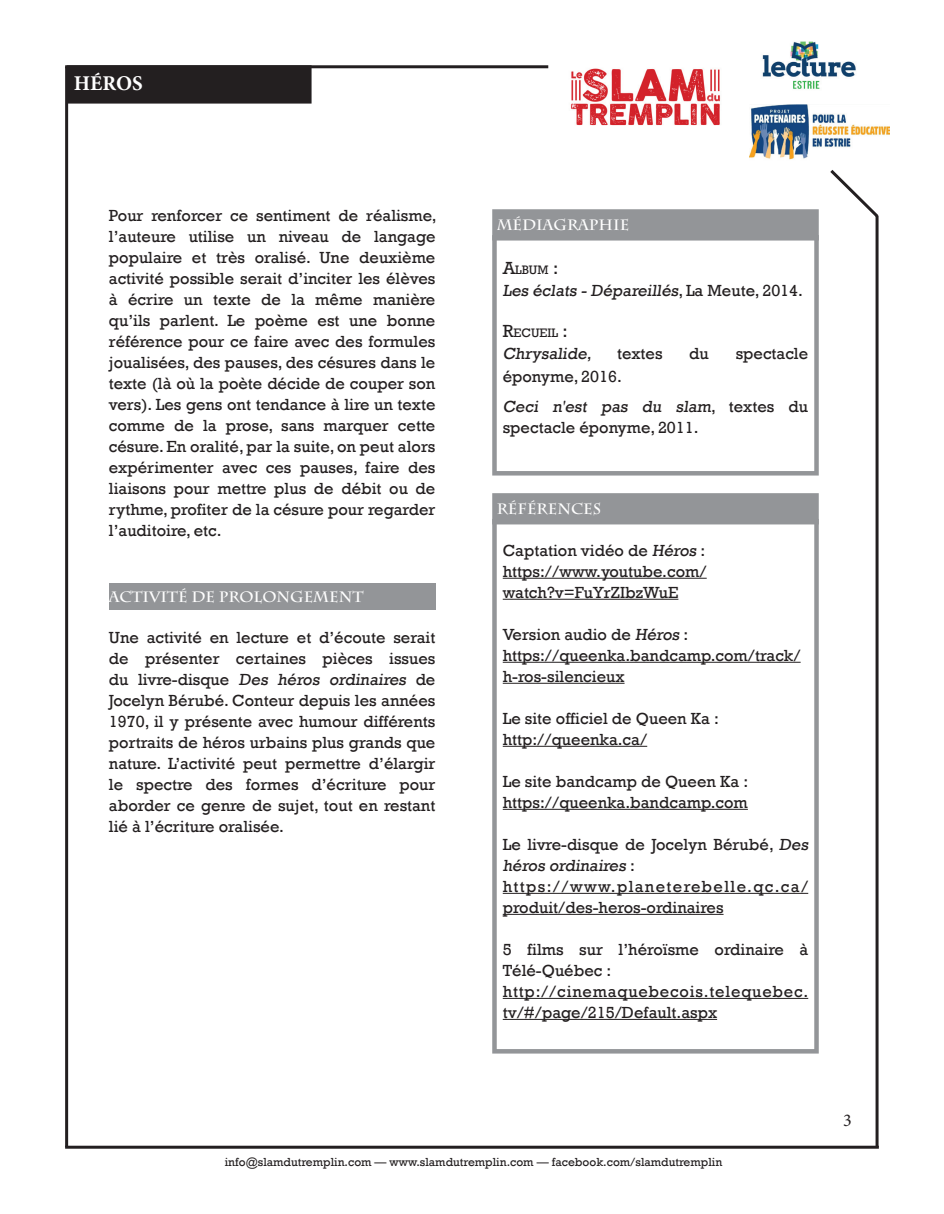
<style>
.page{position:relative;width:944px;height:1214px;background:#fff}
.page>*{position:absolute;margin:0;border:0;box-sizing:border-box;transform-origin:0 0}
.t1{font:700 21px "Minion Pro";color:#fff}
.t2{font:18px "Minion Pro";color:#231f20}
.t3{font:16.5px/21px "Rockwell";color:#231f20}
.t4{font:700 15px "Charlemagne Std";color:#fff}
.t5{font:12.6px "Rockwell";color:#231f20}
.t6{font:12px "Rockwell";color:#231f20}
.s1{font-size:18px}
</style>
<div class="page">
<hr style="left:65px;top:67px;width:3px;height:1080px;background:#231f20">
<hr style="left:65px;top:1145px;width:813px;height:3px;background:#231f20">
<hr style="left:875px;top:216px;width:3px;height:931px;background:#231f20">
<hr style="left:65px;top:65px;width:483px;height:3px;background:#231f20">
<div style="left:68px;top:67px;width:242px;height:35px;background:#231f20"></div>
<div style="left:67px;top:65px;width:244px;height:39px;border:3px solid #231f20"></div>
<div style="left:109px;top:583px;width:326px;height:27px;background:#939598"></div>
<div style="left:494px;top:211px;width:322px;height:27px;background:#939598"></div>
<div style="left:492px;top:209px;width:326px;height:31px;border:4px solid #939598"></div>
<div style="left:492px;top:235px;width:326px;height:240px;border:4px solid #939598"></div>
<div style="left:494px;top:495px;width:322px;height:27px;background:#939598"></div>
<div style="left:492px;top:493px;width:326px;height:31px;border:4px solid #939598"></div>
<hr style="left:502px;top:578px;width:204px;height:1px;background:#231f20">
<hr style="left:502px;top:599px;width:176px;height:1px;background:#231f20">
<hr style="left:502px;top:662px;width:298px;height:1px;background:#231f20">
<hr style="left:502px;top:683px;width:122px;height:1px;background:#231f20">
<hr style="left:502px;top:746px;width:145px;height:1px;background:#231f20">
<hr style="left:502px;top:809px;width:246px;height:1px;background:#231f20">
<hr style="left:502px;top:893px;width:306px;height:1px;background:#231f20">
<hr style="left:502px;top:914px;width:221px;height:1px;background:#231f20">
<hr style="left:502px;top:998px;width:306px;height:1px;background:#231f20">
<hr style="left:502px;top:1019px;width:215px;height:1px;background:#231f20">
<div style="left:492px;top:519px;width:326px;height:534px;border:4px solid #939598"></div>
<img style="left:571px;top:68px;width:150px;height:58px">
<img style="left:762px;top:41px;width:94px;height:48px">
<img style="left:749px;top:105px;width:140px;height:55px">
<svg style="left:830px;top:170px;width:49px;height:50px"></svg>
<p class="t1" style="left:74px;top:68px;width:70px">HÉROS</p>
<p class="t3" style="left:109px;top:205px;width:329px;text-align:justify">Pour renforcer ce sentiment de réalisme, l’auteure utilise un niveau de langage populaire et très oralisé. Une deuxième activité possible serait d’inciter les élèves à écrire un texte de la même manière qu’ils parlent. Le poème est une bonne référence pour ce faire avec des formules joualisées, des pauses, des césures dans le texte (là où la poète décide de couper son vers). Les gens ont tendance à lire un texte comme de la prose, sans marquer cette césure. En oralité, par la suite, on peut alors expérimenter avec ces pauses, faire des liaisons pour mettre plus de débit ou de rythme, profiter de la césure pour regarder l’auditoire, etc.</p>
<p class="t4" style="left:109px;top:588px;width:256px">ACTIVITÉ DE PROLONGEMENT</p>
<p class="t3" style="left:109px;top:627px;width:328px;text-align:justify">Une activité en lecture et d’écoute serait de présenter certaines pièces issues du l ivre - di s qu e Des héros ordinaires d e Jocelyn Bérubé. Conteur depuis les années 1970, il y présente avec humour différents portraits de héros urbains plus grands que nature. L’activité peut permettre d’élargir le spectre des formes d’écriture pour aborder ce genre de sujet, tout en restant lié à l’écriture oralisée.</p>
<p class="t4" style="left:496px;top:216px;width:134px">MÉDIAGRAPHIE</p>
<p class="t5" style="left:502px;top:262px;width:57px"><span class="s1">A</span>LBUM <span class="s1">:</span></p>
<p class="t3" style="left:502px;top:280px;width:302px">Les éclats - Dépareillés, L a M e u t e, 2 0 1 4 .</p>
<p class="t5" style="left:502px;top:325px;width:66px"><span class="s1">R</span>ECUEIL <span class="s1">:</span></p>
<p class="t3" style="left:502px;top:343px;width:92px">Chrysalide,</p>
<p class="t3" style="left:617px;top:343px;width:47px">textes</p>
<p class="t3" style="left:689px;top:343px;width:21px">du</p>
<p class="t3" style="left:735px;top:343px;width:74px">spectacle</p>
<p class="t3" style="left:502px;top:361px;width:307px;line-height:30px">éponyme, 2016.<br>Ceci n'est pas du slam, t e x t e s du</p>
<p class="t3" style="left:502px;top:417px;width:197px">spectacle éponyme, 2011.</p>
<p class="t4" style="left:496px;top:500px;width:106px">RÉFÉRENCES</p>
<p class="t3" style="left:502px;top:540px;width:205px;text-align:justify">Captation vidéo de Héros : https://www.youtube.com/ watch?v=FuYrZIbzWuE</p>
<p class="t3" style="left:502px;top:624px;width:299px">Version audio de Héros : https://queenka.bandcamp.com/track/ h-ros-silencieux</p>
<p class="t3" style="left:502px;top:708px;width:218px">Le site officiel de Queen Ka : http://queenka.ca/</p>
<p class="t3" style="left:502px;top:771px;width:247px">Le site bandcamp de Queen Ka : https://queenka.bandcamp.com</p>
<p class="t3" style="left:502px;top:834px;width:310px">Le livre-disque de Jocelyn Bérubé, Des héros ordinaires : https://www.planeterebelle.qc.ca/ produit/des-heros-ordinaires</p>
<p class="t3" style="left:502px;top:939px;width:307px">5 films sur l’héroïsme ordinaire à<br>Télé-Québec : http://cinemaquebecois.telequebec. tv/#/page/215/Default.aspx</p>
<p class="t6" style="left:225px;top:1154px;width:499px">info@slamdutremplin.com — www.slamdutremplin.com — facebook.com/slamdutremplin</p>
<p class="t2" style="left:843px;top:1108px;width:10px">3</p>
</div>
